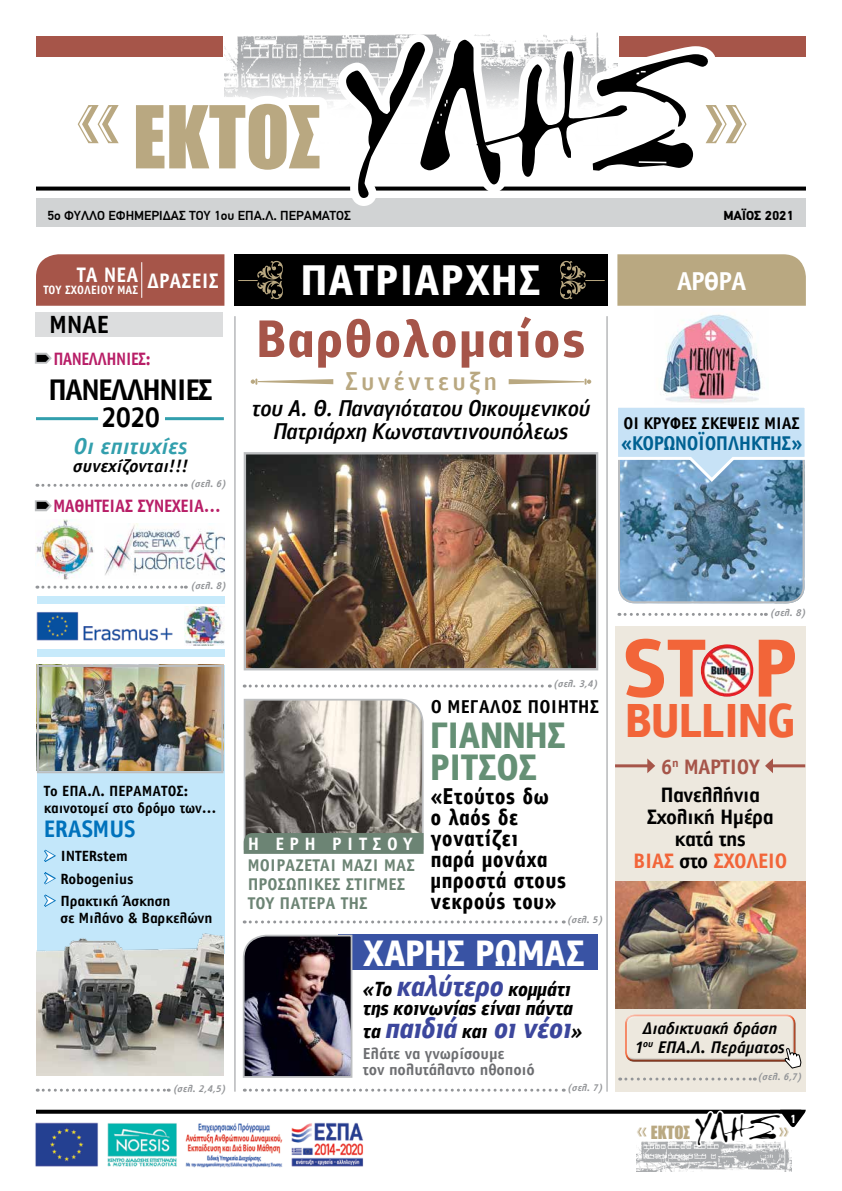
<style>
.page{position:relative;width:842px;height:1191px;background:#fff}
.page>*{position:absolute;margin:0;border:0;box-sizing:border-box;transform-origin:0 0}
.t1{font:80px "Impact";color:#b9a881}
.t2{font:80px "Imprint MT Shadow";color:#b9a881}
.t3{font:18.4px "Imprint MT Shadow";color:#b9a881}
.t4{font:16.7px "Impact";color:#b9a881}
.t5{font:700 14.9px "PF Bulletin";color:#000}
.t6{font:500 13px "PF Din Text Pro";color:#000}
.t7{font:700 13px "PF Din Text Pro";color:#000}
.t8{font:700 11.6px "PF Din Text Pro";color:#fff}
.s1{font-family:"PF Ink Pen";font-size:174px;color:#000}
.s2{font-family:"PF Ink Pen";font-size:36.4px;color:#000}
</style>
<div class="page">
<div style="left:615px;top:626px;width:190px;height:465px;background:#ede8de"></div>
<div style="left:623px;top:1012px;width:173px;height:46px;background:#fff;opacity:.75"></div>
<div style="left:623px;top:1016px;width:173px;height:46px;background:#ede8de"></div>
<div style="left:36px;top:36px;width:186px;height:21px;background:#a65549"></div>
<div style="left:619px;top:36px;width:187px;height:21px;background:#a65549"></div>
<div style="left:36px;top:198px;width:770px;height:29px;background:#d1d3d4"></div>
<svg style="left:36px;top:187px;width:770px;height:4px"></svg>
<svg style="left:36px;top:1109px;width:584px;height:4px;background:#2e2e2e"></svg>
<hr style="left:234px;top:316px;width:1px;height:775px;background:#939598">
<hr style="left:606px;top:316px;width:1px;height:775px;background:#939598">
<img style="left:35px;top:1122px;width:329px;height:46px">
<div style="left:235px;top:254px;width:373px;height:52px;background:#000"></div>
<img style="left:637px;top:1156px;width:154px;height:15px">
<svg style="left:37px;top:585px;width:149px;height:3px"></svg>
<img style="left:185px;top:606px;width:39px;height:40px">
<img style="left:37px;top:612px;width:136px;height:29px">
<div style="left:37px;top:596px;width:187px;height:8px;background:#c7eafb"></div>
<div style="left:37px;top:649px;width:187px;height:7px;background:#c7eafb"></div>
<div style="left:37px;top:665px;width:187px;height:289px;background:#c3e7fa"></div>
<div style="left:35px;top:312px;width:188px;height:25px;background:#dcddde"></div>
<img style="left:40px;top:668px;width:180px;height:102px">
<div style="left:37px;top:665px;width:186px;height:108px;border:2px solid #bcbec0"></div>
<img style="left:37px;top:933px;width:186px;height:142px">
<img style="left:247px;top:455px;width:348px;height:212px">
<div style="left:244px;top:452px;width:354px;height:218px;border:2px solid #bcbec0"></div>
<hr style="left:36px;top:417px;width:62px;height:3px;background:#329fad">
<hr style="left:165px;top:417px;width:59px;height:3px;background:#329fad">
<img style="left:105px;top:524px;width:120px;height:51px">
<img style="left:35px;top:520px;width:59px;height:59px">
<img style="left:701px;top:644px;width:52px;height:52px;border-radius:26px">
<hr style="left:615px;top:764px;width:35px;height:3px;background:#a65549">
<svg style="left:647px;top:758px;width:8px;height:15px"></svg>
<hr style="left:770px;top:764px;width:35px;height:3px;background:#a65549">
<img style="left:661px;top:314px;width:101px;height:89px">
<img style="left:615px;top:881px;width:190px;height:127px">
<svg style="left:560px;top:261px;width:44px;height:38px"></svg>
<svg style="left:239px;top:261px;width:44px;height:38px"></svg>
<div style="left:36px;top:254px;width:188px;height:52px;background:#a65549"></div>
<div style="left:617px;top:254px;width:189px;height:52px;background:#b9a881"></div>
<svg style="left:35px;top:352px;width:17px;height:12px"></svg>
<svg style="left:35px;top:500px;width:17px;height:12px"></svg>
<svg style="left:251px;top:378px;width:340px;height:7px"></svg>
<svg style="left:243px;top:698px;width:323px;height:226px"></svg>
<svg style="left:242px;top:934px;width:356px;height:158px"></svg>
<svg style="left:617px;top:407px;width:188px;height:209px;background:#8fb1cc"></svg>
<svg style="left:700px;top:656px;width:5px;height:29px"></svg>
<svg style="left:765px;top:758px;width:8px;height:15px"></svg>
<svg style="left:37px;top:483px;width:151px;height:4px"></svg>
<svg style="left:244px;top:684px;width:308px;height:4px"></svg>
<svg style="left:56px;top:32px;width:712px;height:174px"></svg>
<svg style="left:37px;top:1088px;width:134px;height:4px"></svg>
<svg style="left:620px;top:1021px;width:186px;height:135px"></svg>
<svg style="left:44px;top:849px;width:12px;height:58px"></svg>
<h1 class="t2" style="left:76px;top:67px;width:46px">«</h1>
<h1 class="t1" style="left:133px;top:75px;width:575px">ΕΚΤΟΣ <span class="s1">ΥΛΗΣ</span></h1>
<p class="t6" style="left:47px;top:207px;width:305px">5ο ΦΥΛΛΟ ΕΦΗΜΕΡΙΔΑΣ ΤΟΥ 1ου ΕΠΑ.Λ. ΠΕΡΑΜΑΤΟΣ</p>
<p class="t7" style="left:723px;top:207px;width:72px">ΜΑΪΟΣ 2021</p>
<p class="t5" style="left:69px;top:869px;width:66px">□□ ■◆▲</p>
<p class="t4" style="left:651px;top:1119px;width:130px">ΕΚΤΟΣ <span class="s2">ΥΛΗΣ</span></p>
<p class="t8" style="left:790px;top:1111px;width:8px">1</p>
<h2 class="t3" style="left:789px;top:1145px;width:12px;rotate:-180deg">«</h2>
</div>
